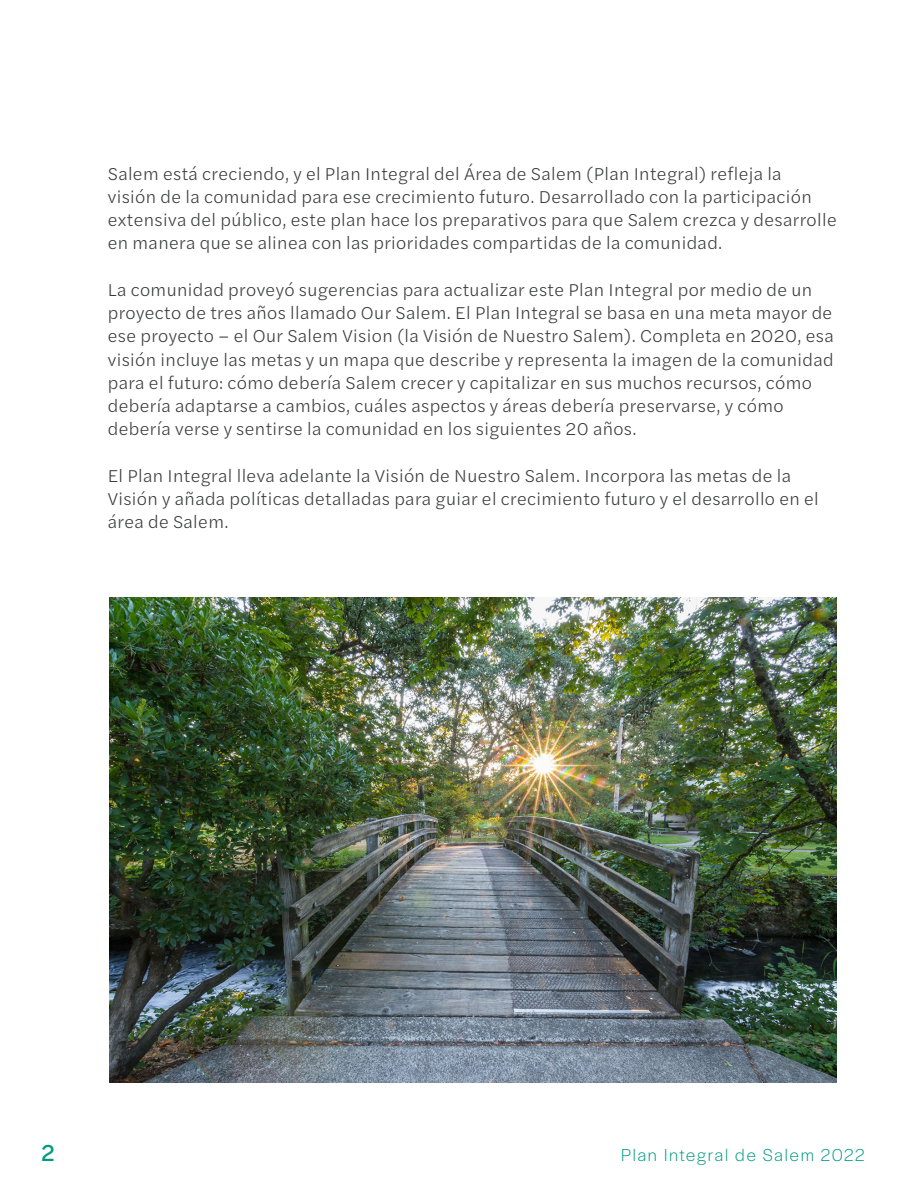
<style>
.page{position:relative;width:918px;height:1188px;background:#fff}
.page>*{position:absolute;margin:0;border:0;box-sizing:border-box;transform-origin:0 0}
.t1{font:24px "Halyard Display";color:#009982}
.Body{font:300 18px/23.2px "Halyard Text";letter-spacing:.02em;color:#393a3a}
.t2{font:300 18px "Halyard Display";letter-spacing:.1em;color:#009982}
</style>
<div class="page">
<img style="left:110px;top:598px;width:727px;height:485px">
<p class="Body" style="left:108px;top:161px;width:730px">Salem está creciendo, y el Plan Integral del Área de Salem (Plan Integral) refleja la<br>visión de la comunidad para ese crecimiento futuro. Desarrollado con la participación extensiva del público, este plan hace los preparativos para que Salem crezca y desarrolle en manera que se alinea con las prioridades compartidas de la comunidad.</p>
<p class="Body" style="left:108px;top:277px;width:728px">La comunidad proveyó sugerencias para actualizar este Plan Integral por medio de un proyecto de tres años llamado Our Salem. El Plan Integral se basa en una meta mayor de ese proyecto – el Our Salem Vision (la Visión de Nuestro Salem). Completa en 2020, esa visión incluye las metas y un mapa que describe y representa la imagen de la comunidad para el futuro: cómo debería Salem crecer y capitalizar en sus muchos recursos, cómo debería adaptarse a cambios, cuáles aspectos y áreas debería preservarse, y cómo debería verse y sentirse la comunidad en los siguientes 20 años.</p>
<p class="Body" style="left:108px;top:463px;width:713px">El Plan Integral lleva adelante la Visión de Nuestro Salem. Incorpora las metas de la<br>Visión y añada políticas detalladas para guiar el crecimiento futuro y el desarrollo en el área de Salem.</p>
<h1 class="t1" style="left:42px;top:1136px;width:14px">2</h1>
<p class="t2" style="left:621px;top:1142px;width:245px">Plan Integral de Salem 2022</p>
</div>
